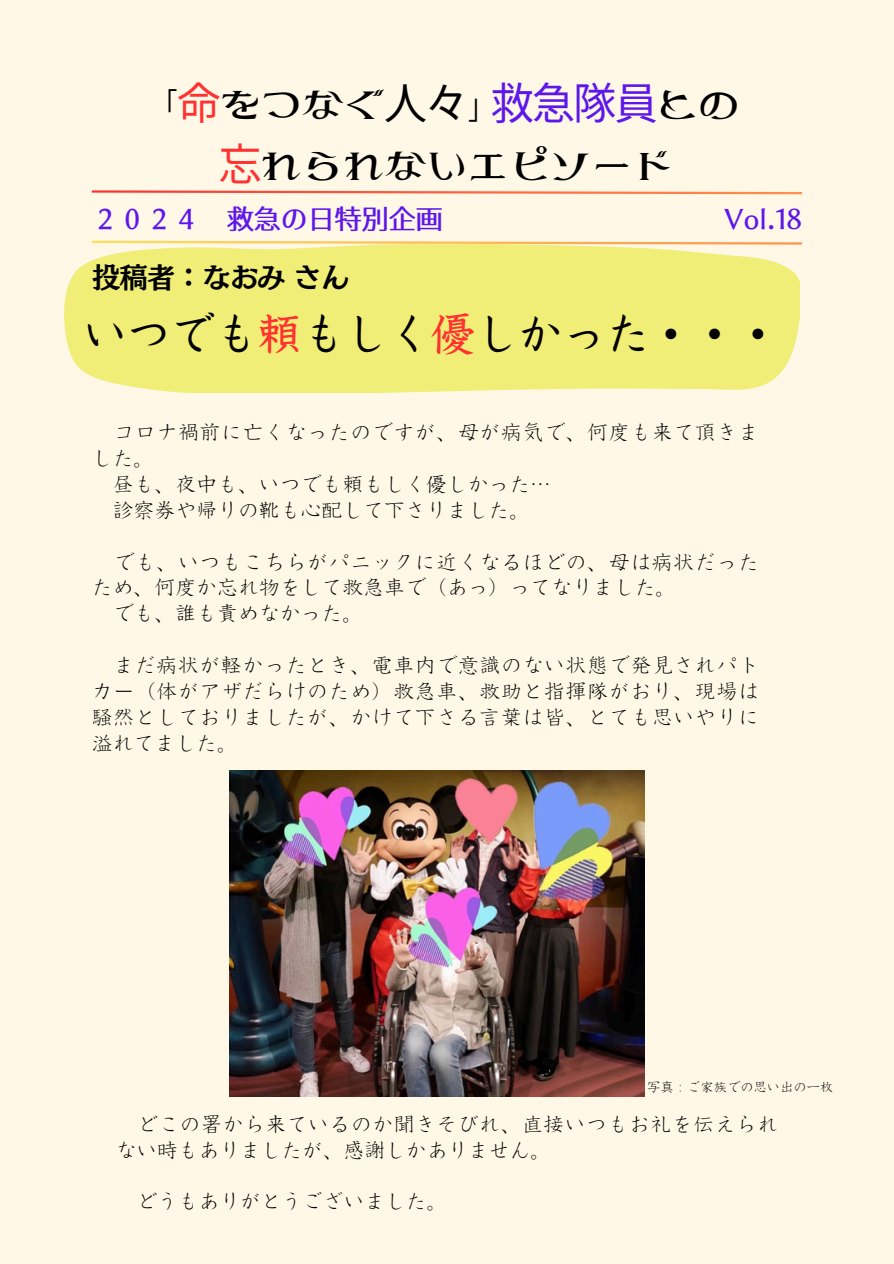
<style>
.page{position:relative;width:894px;height:1264px;background:#fff}
.page>*{position:absolute;margin:0;border:0;box-sizing:border-box;transform-origin:0 0}
.t1{font:700 45px "Iwa Txt Std";letter-spacing:-.035em;color:#000}
.t2{font:43.5px/60.8px "CHI Little Pig";letter-spacing:-.05em;color:#000;text-align:center}
.t3{font:28.5px "Canva Mode Min A Std B";letter-spacing:-.035em;color:#000}
.t4{font:27px "ttf Gen Ei Late Min Medium";color:#5e17eb}
.t5{font:300 20.7px/25.8px "Iwa Txt Std";letter-spacing:.04em;color:#000;text-align:justify}
.t6{font:300 20.7px "Iwa Txt Std";letter-spacing:.01em;color:#000}
.t7{font:300 20.55px/25.7px "Iwa Txt Std";letter-spacing:.04em;color:#000}
.t8{font:300 20.55px "Iwa Txt Std";letter-spacing:.01em;color:#000}
.t9{font:300 13.2px "Iwa Txt Std";letter-spacing:.01em;color:#000}
.s1{font-family:"Noto Sans CJ Ksc";color:#ff3131}
.s2{font-family:"Noto Sans CJ Ksc"}
.s3{font-family:"Noto Sans CJ Ksc";color:#5e17eb}
.s4{color:#ff3131}
</style>
<div class="page">
<div style="left:0;top:0;width:893px;height:1263px;background:#fff8e6"></div>
<svg style="left:91px;top:190px;width:711px;height:5px"></svg>
<svg style="left:91px;top:240px;width:711px;height:5px"></svg>
<svg style="left:64px;top:243px;width:735px;height:149px;background:#f1ee7e"></svg>
<img style="left:229px;top:770px;width:415px;height:326px">
<p class="t2" style="left:153px;top:72px;width:589px">「<span class="s1">命</span>をつなぐ<span class="s2">人々</span>」<span class="s3">救急隊員</span>との<span class="s1">忘</span>れられないエピソード</p>
<h1 class="t4" style="left:92px;top:205px;width:352px">２０２４ 救急の日特別企画</h1>
<h2 class="t4" style="left:724px;top:205px;width:79px">Vol.18</h2>
<h4 class="t3" style="left:92px;top:263px;width:259px">投稿者：なおみさん</h4>
<h4 class="t1" style="left:82px;top:311px;width:699px">いつでも<span class="s4">頼</span>もしく<span class="s4">優</span>しかった・・・</h4>
<h1 class="t5" style="left:113px;top:419px;width:646px">コロナ禍前に亡くなったのですが、母が病気で、何度も来て頂きま</h1>
<h1 class="t5" style="left:92px;top:445px;width:64px">した。</h1>
<h1 class="t6" style="left:113px;top:473px;width:439px">昼も、夜中も、いつでも頼もしく優しかった…</h1>
<h1 class="t6" style="left:113px;top:499px;width:419px">診察券や帰りの靴も心配して下さりました。</h1>
<h3 class="t5" style="left:113px;top:549px;width:646px">でも、いつもこちらがパニックに近くなるほどの、母は病状だった</h3>
<h3 class="t6" style="left:92px;top:577px;width:585px">ため、何度か忘れ物をして救急車で（あっ）ってなりました。</h3>
<h3 class="t6" style="left:113px;top:603px;width:252px">でも、誰も責めなかった。</h3>
<h3 class="t5" style="left:92px;top:652px;width:668px;text-indent:22px">まだ病状が軽かったとき、電車内で意識のない状態で発見されパトカー（体がアザだらけのため）救急車、救助と指揮隊がおり、現場は騒然としておりましたが、かけて下さる言葉は皆、とても思いやりに溢れてました。</h3>
<h4 class="t9" style="left:647px;top:1080px;width:188px">写真：ご家族での思い出の一枚</h4>
<p class="t7" style="left:116px;top:1111px;width:663px;text-indent:21px">どこの署から来ているのか聞きそびれ、直接いつもお礼を伝えられない時もありましたが、感謝しかありません。</p>
<h4 class="t8" style="left:136px;top:1191px;width:312px">どうもありがとうございました。</h4>
</div>
